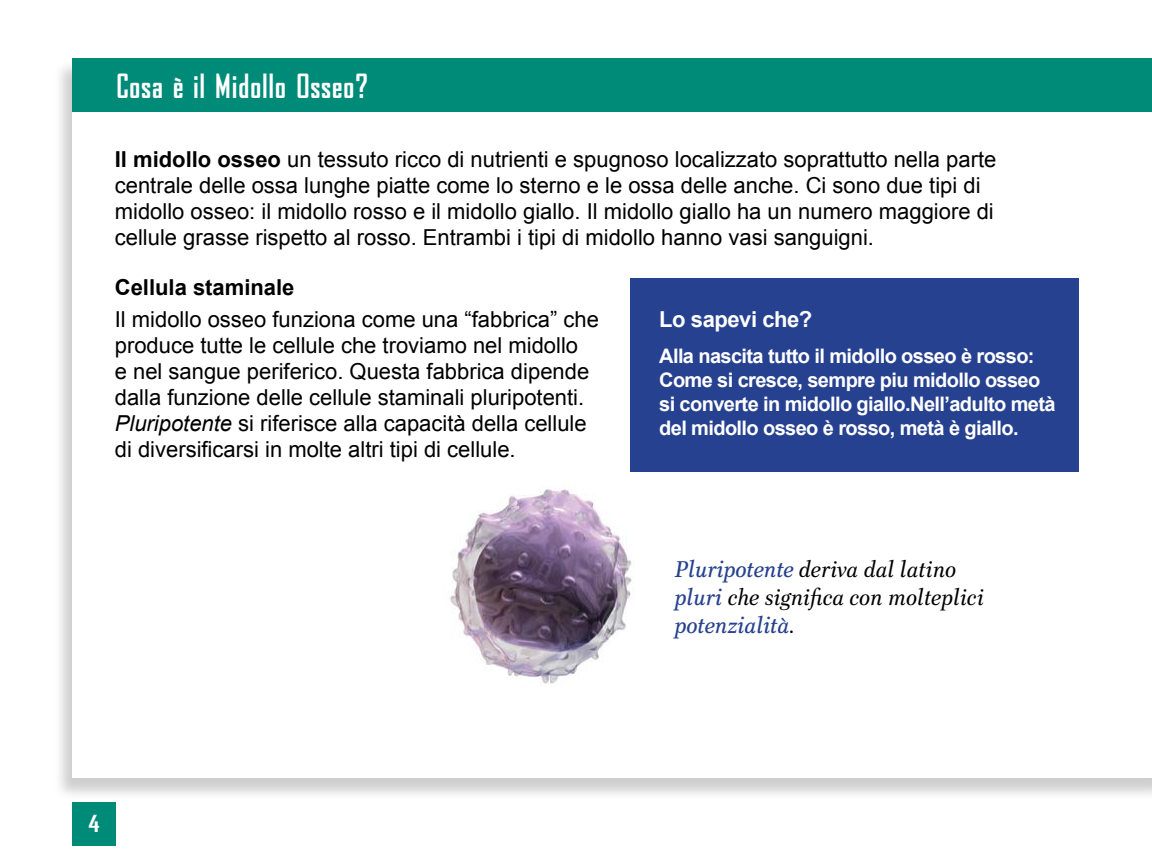
<style>
.page{position:relative;width:1152px;height:864px;background:#fff}
.page>*{position:absolute;margin:0;border:0;box-sizing:border-box;transform-origin:0 0}
.t1{font:700 32px "Bureau Agency";letter-spacing:.02em;color:#fff}
.t2{font:italic 23px/28px "Scotch Middle";color:#000}
.t3{font:italic 23px "Scotch Text";color:#26418f}
.t4{font:700 22.4px "Bureau Agency";color:#fff;scale:1.33 1}
.t5{font:22px/26px "Arial";color:#000}
.t6{font:700 22px "Arial";color:#000}
.t7{font:700 22px "Arial";letter-spacing:-.02em;color:#fff}
.t8{font:700 20px/24px "Arial";letter-spacing:-.03em;color:#fff}
.s1{font-weight:700}
.s2{font-style:italic}
.s3{font-family:"Scotch Text";color:#26418f}
.s4{font-family:"Scotch Middle";color:#000}
</style>
<div class="page">
<div style="left:53px;top:58px;width:1099px;height:743px;background:#000;opacity:.2"></div>
<div style="left:72px;top:58px;width:1080px;height:720px;background:#fff"></div>
<div style="left:72px;top:58px;width:1080px;height:54px;background:#008b79"></div>
<div style="left:72px;top:802px;width:44px;height:44px;background:#008b79"></div>
<div style="left:630px;top:278px;width:449px;height:194px;background:#26418f"></div>
<img style="left:450px;top:486px;width:182px;height:198px">
<h1 class="t1" style="left:116px;top:68px;width:253px">Cosa è il Midollo Osseo?</h1>
<p class="t5" style="left:115px;top:147px;width:883px"><span class="s1">Il midollo osseo</span> un tessuto ricco di nutrienti e spugnoso localizzato soprattutto nella parte centrale delle ossa lunghe piatte come lo sterno e le ossa delle anche. Ci sono due tipi di midollo osseo: il midollo rosso e il midollo giallo. Il midollo giallo ha un numero maggiore di cellule grasse rispetto al rosso. Entrambi i tipi di midollo hanno vasi sanguigni.</p>
<p class="t6" style="left:115px;top:273px;width:181px">Cellula staminale</p>
<p class="t5" style="left:115px;top:307px;width:486px">Il midollo osseo funziona come una “fabbrica” che produce tutte le cellule che troviamo nel midollo<br>e nel sangue periferico. Questa fabbrica dipende dalla funzione delle cellule staminali pluripotenti.<br><span class="s2">Pluripotente</span> si riferisce alla capacità della cellule di diversificarsi in molte altri tipi di cellule.</p>
<p class="t7" style="left:659px;top:305px;width:155px">Lo sapevi che?</p>
<p class="t8" style="left:659px;top:345px;width:398px">Alla nascita tutto il midollo osseo è rosso:<br>Come si cresce, sempre piu midollo osseo si converte in midollo giallo.Nell’adulto metà del midollo osseo è rosso, metà è giallo.</p>
<p class="t2" style="left:675px;top:555px;width:311px"><span class="s3">Pluripotente</span> deriva dal latino <span class="s3">pluri</span> che significa con molteplici</p>
<p class="t3" style="left:675px;top:611px;width:122px">potenzialità<span class="s4">.</span></p>
<p class="t4" style="left:89px;top:811px;width:9px">4</p>
<p class="t4" style="left:88px;top:811px;width:10px">2</p>
</div>
